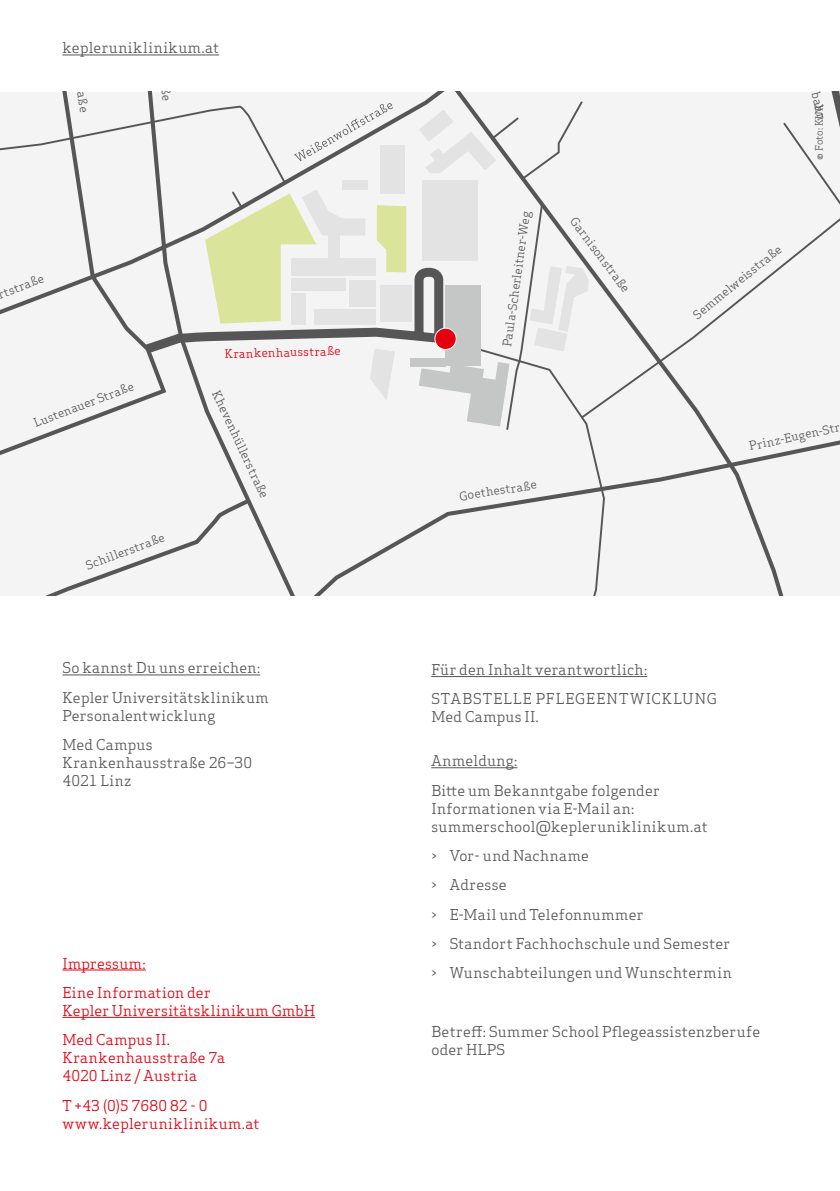
<style>
.page{position:relative;width:840px;height:1191px;background:#fff}
.page>*{position:absolute;margin:0;border:0;box-sizing:border-box;transform-origin:0 0}
.t1{font:14.6px/29.4px "Apex Serif";letter-spacing:.02em;color:#565656}
.t2{font:14.6px/29.4px "Apex Serif";letter-spacing:.02em;color:#e3000f}
.t3{font:14.6px/29.4px "Apex Serif";letter-spacing:.045em;color:#565656}
.t4{font:14.6px "Apex Serif";letter-spacing:.04em;color:#565656}
.t5{font:11.8px "Apex Serif";color:#565656}
.t6{font:11.8px "Apex Serif";color:#e3000f}
.t7{font:10px "Apex Serif";color:#565656}
</style>
<div class="page">
<hr style="left:839px;top:484px;width:1px;height:435px;background:#cce1f1">
<hr style="left:62px;top:969px;width:84px;height:1px;background:#e3000f">
<hr style="left:62px;top:1017px;width:253px;height:1px;background:#e3000f">
<hr style="left:431px;top:676px;width:216px;height:1px;background:#565656">
<hr style="left:62px;top:55px;width:157px;height:1px;background:#565656">
<hr style="left:62px;top:674px;width:198px;height:1px;background:#565656">
<hr style="left:431px;top:767px;width:86px;height:1px;background:#565656">
<div style="left:605px;top:383px;width:52px;height:212px;background:#f4f4f4"></div>
<div style="left:0;top:92px;width:657px;height:291px;background:#f4f4f4"></div>
<div style="left:657px;top:92px;width:18px;height:503px;background:#f4f4f4"></div>
<div style="left:675px;top:92px;width:164px;height:503px;background:#f4f4f4"></div>
<svg style="left:0;top:100px;width:605px;height:495px"></svg>
<div style="left:291px;top:278px;width:54px;height:13px;background:#e3e3e3"></div>
<div style="left:291px;top:293px;width:14px;height:32px;background:#e3e3e3"></div>
<div style="left:314px;top:309px;width:61px;height:16px;background:#e3e3e3"></div>
<div style="left:349px;top:280px;width:26px;height:27px;background:#e3e3e3"></div>
<p class="t5" style="left:79px;top:29px;width:85px;rotate:81deg">Huemerstraße</p>
<p class="t4" style="left:62px;top:39px;width:158px">kepleruniklinikum.at</p>
<p class="t5" style="left:-4px;top:288px;width:50px;rotate:-21deg">rtstraße</p>
<p class="t6" style="left:224px;top:347px;width:118px;rotate:-2deg">Krankenhausstraße</p>
<p class="t5" style="left:32px;top:416px;width:107px;rotate:-21deg">Lustenauer Straße</p>
<p class="t5" style="left:84px;top:559px;width:85px;rotate:-21deg">Schillerstraße</p>
<p class="t5" style="left:222px;top:388px;width:118px;rotate:65deg">Khevenhüllerstraße</p>
<p class="t5" style="left:499px;top:346px;width:138px;rotate:-82deg">Paula-Scherleitner-W eg</p>
<p class="t5" style="left:578px;top:214px;width:92px;rotate:53deg">Garnisonstraße</p>
<p class="t5" style="left:458px;top:489px;width:80px;rotate:-9deg">Goethestraße</p>
<p class="t7" style="left:812px;top:160px;width:57px;rotate:-90deg">© Foto: KUK</p>
<p class="t5" style="left:689px;top:310px;width:111px;rotate:-39deg">Semmelw eisstraße</p>
<p class="t5" style="left:747px;top:439px;width:94px;rotate:-12deg">Prinz-Eugen-Str</p>
<p class="t1" style="left:62px;top:653px;width:208px">So kannst Du uns erreichen:<br>Kepler Universitätsklinikum</p>
<p class="t1" style="left:62px;top:700px;width:155px">Personalentwicklung<br>Med Campus</p>
<p class="t1" style="left:62px;top:753px;width:191px;line-height:18px">Krankenhausstraße 26–30<br>4021 Linz</p>
<p class="t1" style="left:431px;top:746px;width:230px">Anmeldung:<br>Bitte um Bekanntgabe folgender</p>
<p class="t1" style="left:431px;top:799px;width:278px;line-height:18px">Informationen via E-Mail an: summerschool@kepleruniklinikum.at</p>
<p class="t1" style="left:431px;top:841px;width:302px">&gt; Vor- und Nachname<br>&gt; Adresse<br>&gt; E-Mail und Telefonnummer<br>&gt; Standort Fachhochschule und Semester &gt; Wunschabteilungen und Wunschtermin</p>
<p class="t3" style="left:431px;top:655px;width:287px">Für den Inhalt verantwortlich:<br>STABSTELLE PFLEGEENTWICKLUNG</p>
<p class="t1" style="left:431px;top:702px;width:109px">Med Campus II.</p>
<p class="t2" style="left:62px;top:948px;width:150px">Impressum:<br>Eine Information der</p>
<p class="t2" style="left:62px;top:995px;width:254px">Kepler Universitätsklinikum GmbH<br>Med Campus II.</p>
<p class="t2" style="left:62px;top:1048px;width:164px;line-height:18px">Krankenhausstraße 7a<br>4020 Linz / Austria</p>
<p class="t2" style="left:62px;top:1096px;width:198px;line-height:18px">T +43 (0)5 7680 82 - 0 www.kepleruniklinikum.at</p>
<p class="t1" style="left:431px;top:1022px;width:330px;line-height:18px">Betreff: Summer School Pflegeassistenzberufe oder HLPS</p>
</div>
